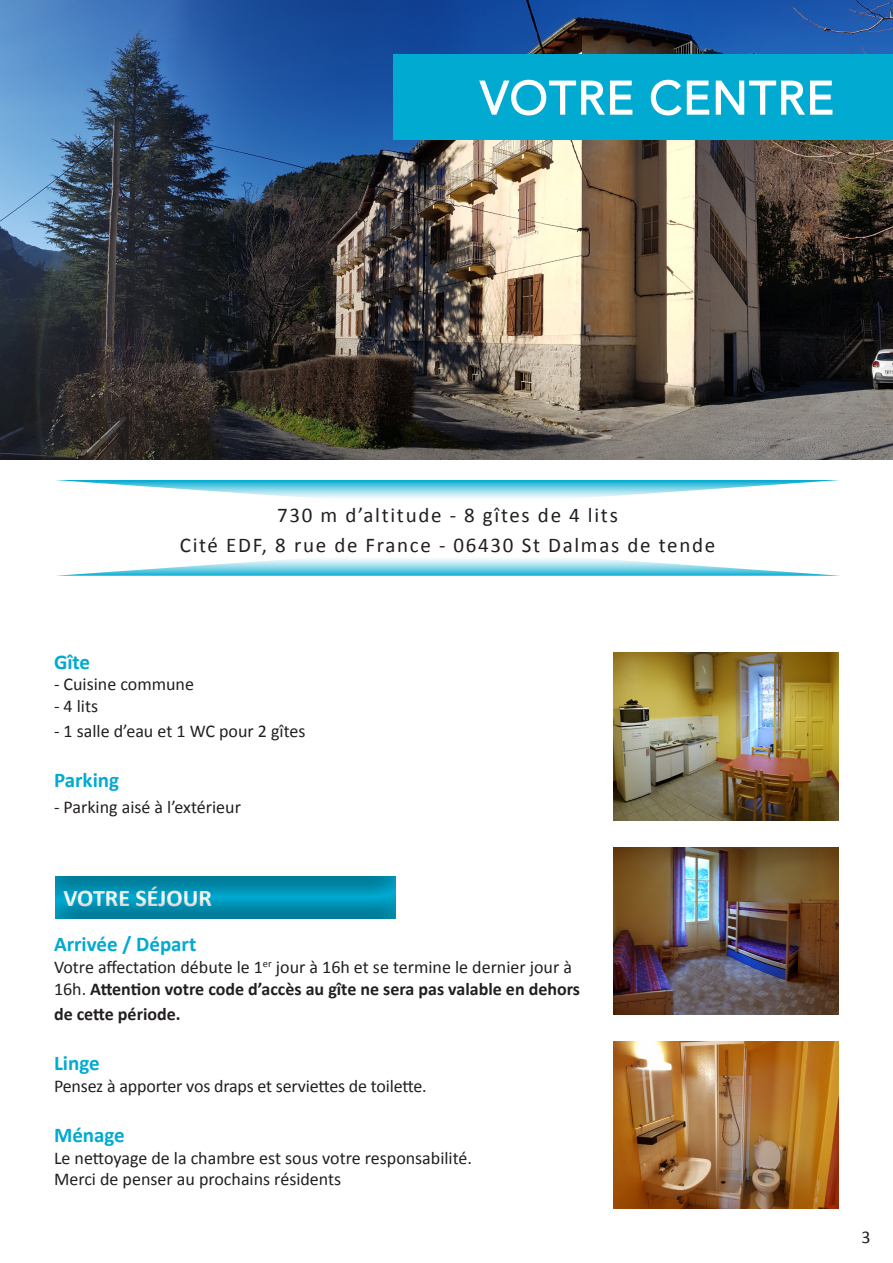
<style>
.page{position:relative;width:893px;height:1263px;background:#fff}
.page>*{position:absolute;margin:0;border:0;box-sizing:border-box;transform-origin:0 0}
.t1{font:300 45px "Avenir LT Std";letter-spacing:.05em;color:#fff}
.t2{font:700 24px "Calibri";color:#fff}
.t3{font:21px "Calibri";letter-spacing:.08em;color:#231f20}
.t4{font:700 21px "Calibri";color:#00aad1}
.t5{font:18px/21.6px "Calibri";color:#231f20}
.t6{font:700 18px "Calibri";color:#231f20}
.s1{font-weight:700}
</style>
<div class="page">
<img style="left:0;top:0;width:893px;height:459px">
<img style="left:613px;top:847px;width:226px;height:168px">
<img style="left:613px;top:653px;width:226px;height:167px">
<div style="left:393px;top:54px;width:500px;height:85px;background:#00aad1"></div>
<svg style="left:479px;top:79px;width:154px;height:37px"></svg>
<svg style="left:650px;top:79px;width:183px;height:37px"></svg>
<svg style="left:56px;top:558px;width:784px;height:18px"></svg>
<svg style="left:56px;top:480px;width:783px;height:19px"></svg>
<div style="left:50px;top:874px;width:347px;height:45px;background:#231f20;opacity:.5"></div>
<img style="left:613px;top:1041px;width:226px;height:168px">
<p class="t1" style="left:481px;top:72px;width:354px">VOTRE CENTRE</p>
<p class="t3" style="left:277px;top:501px;width:342px">730 m d’altitude - 8 gîtes de 4 lits</p>
<p class="t3" style="left:180px;top:531px;width:537px">Cité EDF, 8 rue de France - 06430 St Dalmas de tende</p>
<p class="t4" style="left:54px;top:648px;width:38px">Gîte</p>
<p class="t5" style="left:54px;top:673px;width:141px">- Cuisine commune</p>
<p class="t5" style="left:54px;top:695px;width:46px">- 4 lits</p>
<p class="t5" style="left:54px;top:720px;width:253px">- 1 salle d’eau et 1 WC pour 2 gîtes</p>
<p class="t4" style="left:54px;top:767px;width:67px">Parking</p>
<p class="t5" style="left:54px;top:796px;width:188px">- Parking aisé à l’extérieur</p>
<h2 class="t2" style="left:64px;top:883px;width:150px">VOTRE SÉJOUR</h2>
<p class="t4" style="left:54px;top:931px;width:144px">Arrivée / Départ</p>
<p class="t5" style="left:54px;top:956px;width:528px">Votre affectation débute le 1<sup>er</sup> jour à 16h et se termine le dernier jour à<br>16h. <span class="s1">Attention votre code d’accès au gîte ne sera pas valable en dehors</span></p>
<p class="t6" style="left:54px;top:1002px;width:128px">de cette période.</p>
<p class="t4" style="left:54px;top:1050px;width:47px">Linge</p>
<p class="t5" style="left:54px;top:1075px;width:374px">Pensez à apporter vos draps et serviettes de toilette.</p>
<p class="t4" style="left:54px;top:1122px;width:72px">Ménage</p>
<p class="t5" style="left:54px;top:1147px;width:420px">Le nettoyage de la chambre est sous votre responsabilité.</p>
<p class="t5" style="left:54px;top:1168px;width:289px">Merci de penser au prochains résidents</p>
<p class="t5" style="left:861px;top:1226px;width:11px">3</p>
</div>
